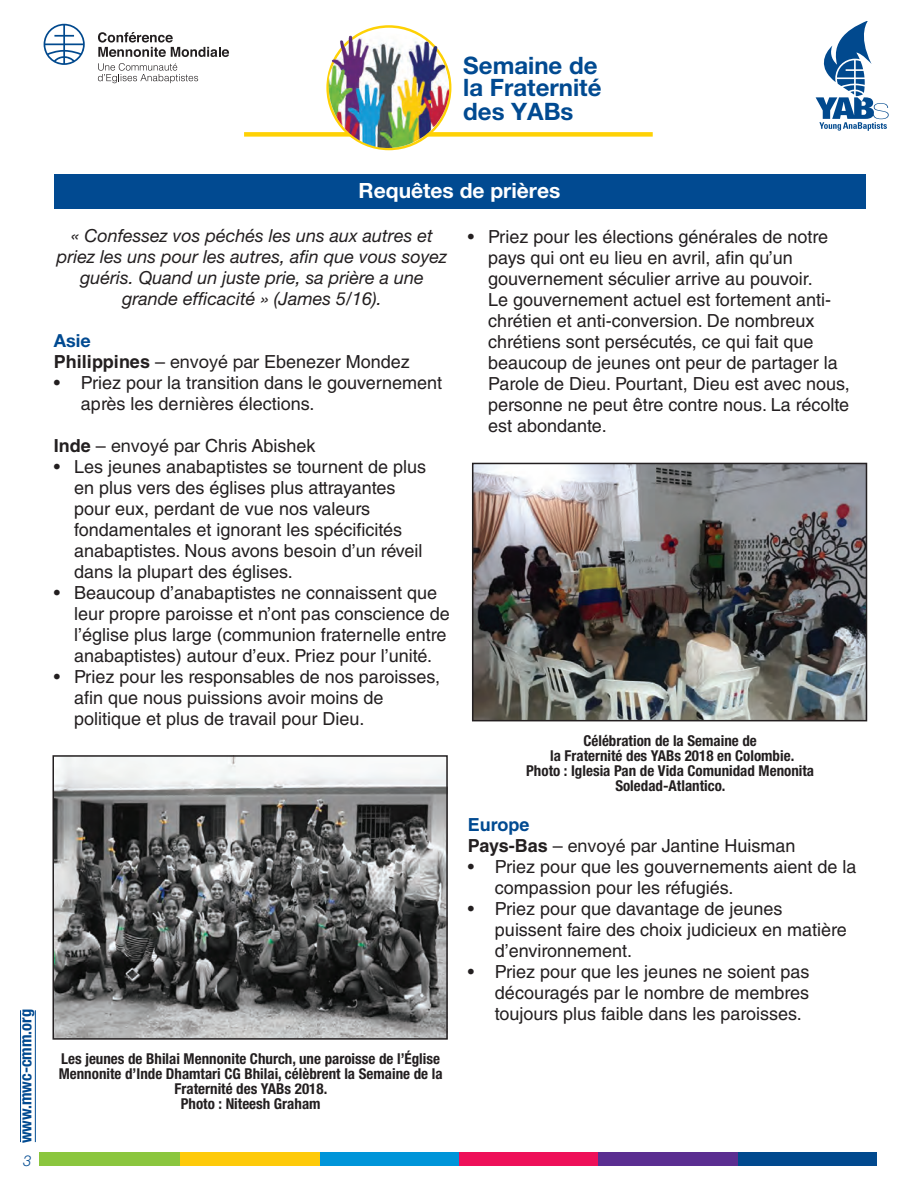
<style>
.page{position:relative;width:918px;height:1188px;background:#fff}
.page>*{position:absolute;margin:0;border:0;box-sizing:border-box;transform-origin:0 0}
.t1{font:700 24px/23.2px "Helvetica Neue";color:#014a91}
.t2{font:700 21px "Helvetica Neue";color:#fff}
.t3{font:18px/21px "Helvetica LT Std";color:#231f20}
.t4{font:italic 18px/21px "Helvetica Neue LT Std";color:#231f20;text-align:center}
.t5{font:700 18px "Helvetica Neue LT Std";color:#014a91}
.t6{font:700 condensed 16.5px "Helvetica Neue LT Std";color:#014a91}
.t7{font:700 condensed 15px/15px "Helvetica Neue LT Std";color:#231f20;text-align:center}
.t8{font:italic 300 15px "Helvetica Neue LT Std";color:#014a91}
.s1{font-weight:700}
.s2{font-family:"Helvetica Neue LT Std"}
.s3{font-weight:700;color:#014a91}
</style>
<div class="page">
<div style="left:244px;top:132px;width:409px;height:5px;background:#fed105"></div>
<img style="left:325px;top:28px;width:125px;height:121px">
<div style="left:736px;top:1153px;width:141px;height:13px;background:#01498e"></div>
<div style="left:597px;top:1153px;width:141px;height:13px;background:#5b2e91"></div>
<div style="left:458px;top:1153px;width:140px;height:13px;background:#ee1059"></div>
<div style="left:318px;top:1153px;width:141px;height:13px;background:#0095d9"></div>
<div style="left:179px;top:1153px;width:140px;height:13px;background:#feca0a"></div>
<div style="left:39px;top:1153px;width:141px;height:13px;background:#8bc63e"></div>
<svg style="left:98px;top:32px;width:131px;height:25px"></svg>
<svg style="left:98px;top:63px;width:100px;height:20px"></svg>
<svg style="left:44px;top:24px;width:41px;height:41px"></svg>
<svg style="left:816px;top:22px;width:73px;height:109px"></svg>
<hr style="left:20px;top:1010px;width:1px;height:132px;background:#014a91">
<hr style="left:35px;top:1010px;width:1px;height:132px;background:#014a91">
<img style="left:475px;top:466px;width:389px;height:252px">
<div style="left:472px;top:463px;width:395px;height:258px;border:2px solid #231f20"></div>
<div style="left:54px;top:174px;width:811px;height:34px;background:#014a91"></div>
<img style="left:55px;top:758px;width:390px;height:279px">
<div style="left:52px;top:755px;width:396px;height:285px;border:2px solid #231f20"></div>
<h1 class="t1" style="left:463px;top:53px;width:140px">Semaine de la Fraternité des YABs</h1>
<p class="t6" style="left:16px;top:1143px;width:136px;rotate:-90deg">www.mwc-cmm.org</p>
<p class="t8" style="left:23px;top:1151px;width:10px">3</p>
<p class="t2" style="left:359px;top:178px;width:203px">Requêtes de prières</p>
<p class="t4" style="left:57px;top:225px;width:392px">« Confessez vos péchés les uns aux autres et priez les uns pour les autres, afin que vous soyez guéris. Quand un juste prie, sa prière a une grande efficacité » (James 5/16).</p>
<p class="t5" style="left:54px;top:330px;width:38px">Asie</p>
<p class="t3" style="left:54px;top:352px;width:357px"><span class="s1">Philippines</span> – <span class="s2">envoyé par</span> Ebenezer Mondez</p>
<p class="t3" style="left:81px;top:373px;width:363px;text-indent:-27px">• Priez pour la transition dans le gouvernement après les dernières élections.</p>
<p class="t3" style="left:54px;top:436px;width:263px"><span class="s1">Inde</span> – <span class="s2">envoyé par</span> Chris Abishek</p>
<p class="t3" style="left:74px;top:457px;width:353px;text-indent:-20px">• Les jeunes anabaptistes se tournent de plus en plus vers des églises plus attrayantes pour eux, perdant de vue nos valeurs fondamentales et ignorant les spécificités anabaptistes. Nous avons besoin d’un réveil dans la plupart des églises.</p>
<p class="t3" style="left:74px;top:583px;width:377px;text-indent:-20px">• Beaucoup d’anabaptistes ne connaissent que leur propre paroisse et n’ont pas conscience de l’église plus large (communion fraternelle entre anabaptistes) autour d’eux. Priez pour l’unité.</p>
<p class="t3" style="left:74px;top:667px;width:368px;text-indent:-20px">• Priez pour les responsables de nos paroisses, afin que nous puissions avoir moins de politique et plus de travail pour Dieu.</p>
<p class="t7" style="left:59px;top:1051px;width:385px">Les jeunes de Bhilai Mennonite Church, une paroisse de l’Église Mennonite d’Inde Dhamtari CG Bhilai, célèbrent la Semaine de la Fraternité des YABs 2018.<br>Photo : Niteesh Graham</p>
<p class="t3" style="left:488px;top:226px;width:363px;text-indent:-20px">• Priez pour les élections générales de notre pays qui ont eu lieu en avril, afin qu’un gouvernement séculier arrive au pouvoir.<br>Le gouvernement actuel est fortement anti&shy;chrétien et anti-conversion. De nombreux chrétiens sont persécutés, ce qui fait que beaucoup de jeunes ont peur de partager la Parole de Dieu. Pourtant, Dieu est avec nous, personne ne peut être contre nous. La récolte est abondante.</p>
<p class="t7" style="left:526px;top:733px;width:289px">Célébration de la Semaine de<br>la Fraternité des YABs 2018 en Colombie.<br>Photo : Iglesia Pan de Vida Comunidad Menonita Soledad-Atlantico.</p>
<p class="t3" style="left:468px;top:814px;width:329px"><span class="s3">Europe<br></span><span class="s1">Pays-Bas</span> – <span class="s2">envoyé par</span> Jantine Huisman</p>
<p class="t3" style="left:495px;top:856px;width:363px;text-indent:-27px">• Priez pour que les gouvernements aient de la compassion pour les réfugiés.</p>
<p class="t3" style="left:495px;top:898px;width:353px;text-indent:-27px">• Priez pour que davantage de jeunes puissent faire des choix judicieux en matière d’environnement.</p>
<p class="t3" style="left:495px;top:961px;width:316px;text-align:justify;text-indent:-27px">• Priez pour que les jeunes ne soient pas découragés par le nombre de membres toujours plus faible dans les paroisses.</p>
</div>
